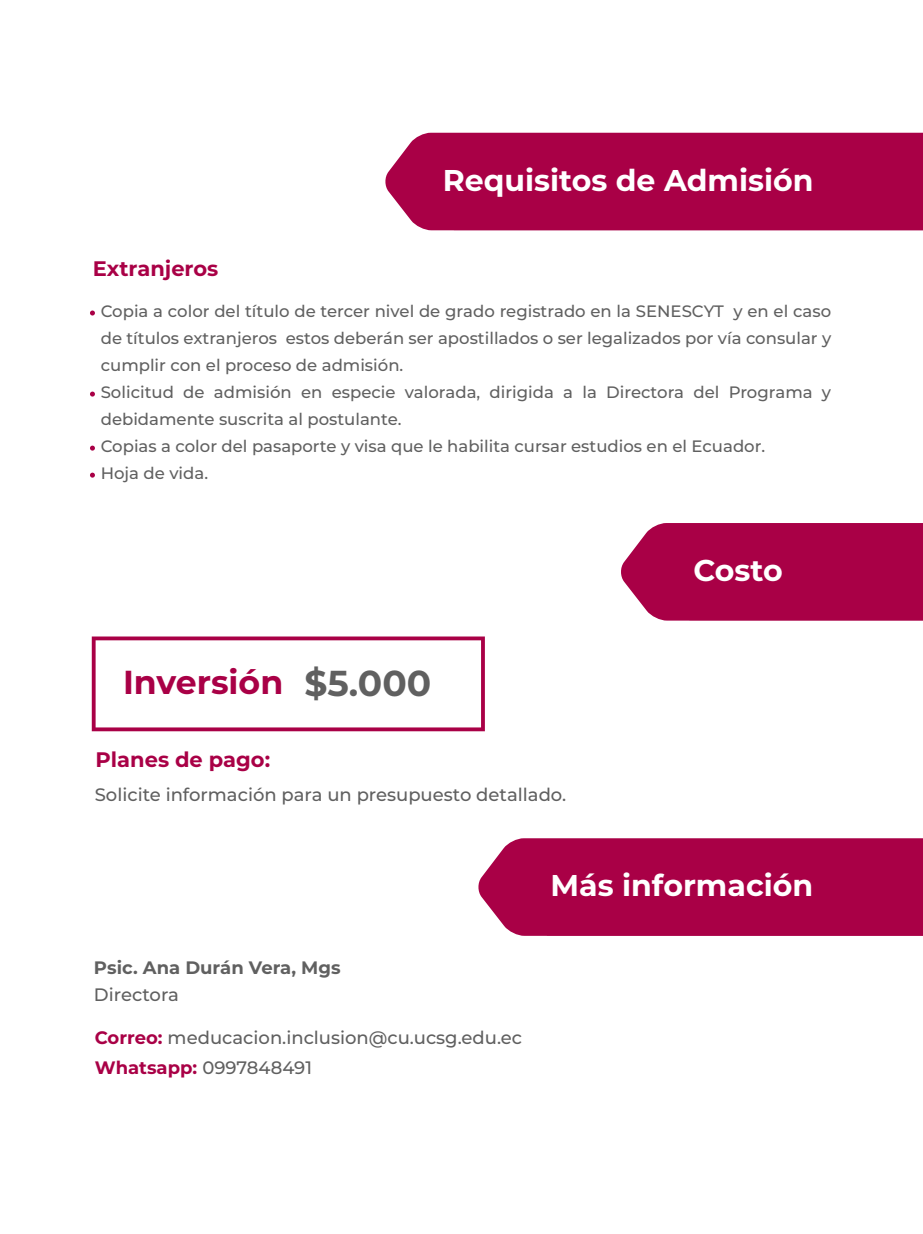
<style>
.page{position:relative;width:923px;height:1234px;background:#fff}
.page>*{position:absolute;margin:0;border:0;box-sizing:border-box;transform-origin:0 0}
.t1{font:700 33.15px "Montserrat";color:#a90046}
.t2{font:700 30px "Montserrat";color:#fff}
.t3{font:700 21px "Montserrat";color:#a90046}
.t4{font:500 18px/30px "Montserrat";color:#606060}
.t5{font:700 18px "Montserrat";color:#606060}
.t6{font:500 16.5px/27px "Montserrat";color:#606060}
.s1{font-size:36px;color:#606060}
.s2{font-weight:700;color:#a90046}
</style>
<div class="page">
<div style="left:478px;top:838px;width:445px;height:97px;background:#a90046"></div>
<svg style="left:92px;top:636px;width:393px;height:95px"></svg>
<div style="left:385px;top:133px;width:538px;height:97px;background:#a90046"></div>
<div style="left:621px;top:523px;width:302px;height:97px;background:#a90046"></div>
<svg style="left:90px;top:310px;width:5px;height:5px"></svg>
<svg style="left:90px;top:391px;width:5px;height:5px"></svg>
<svg style="left:90px;top:445px;width:5px;height:5px"></svg>
<svg style="left:90px;top:472px;width:5px;height:5px"></svg>
<p class="t3" style="left:93px;top:253px;width:127px">Extranjeros</p>
<h2 class="t2" style="left:443px;top:158px;width:372px">Requisitos de Admisión</h2>
<p class="t6" style="left:101px;top:297px;width:732px">Copia a color del título de tercer nivel de grado registrado en la SENESCYT y en el caso de títulos extranjeros estos deberán ser apostillados o ser legalizados por vía consular y cumplir con el proceso de admisión.<br>Solicitud de admisión en especie valorada, dirigida a la Directora del Programa y debidamente suscrita al postulante.<br>Copias a color del pasaporte y visa que le habilita cursar estudios en el Ecuador.<br>Hoja de vida.</p>
<h1 class="t1" style="left:123px;top:658px;width:310px">Inversión <span class="s1">$5.000</span></h1>
<p class="t3" style="left:95px;top:743px;width:176px">Planes de pago:</p>
<p class="t4" style="left:95px;top:779px;width:473px">Solicite información para un presupuesto detallado.</p>
<h2 class="t2" style="left:693px;top:548px;width:91px">Costo</h2>
<p class="t5" style="left:94px;top:954px;width:248px">Psic. Ana Durán Vera, Mgs</p>
<p class="t4" style="left:94px;top:978px;width:87px">Directora</p>
<p class="t4" style="left:95px;top:1021px;width:429px"><span class="s2">Correo:</span> meducacion.inclusion@cu.ucsg.edu.ec<br><span class="s2">Whatsapp:</span> 0997848491</p>
<h2 class="t2" style="left:550px;top:863px;width:264px">Más información</h2>
</div>
